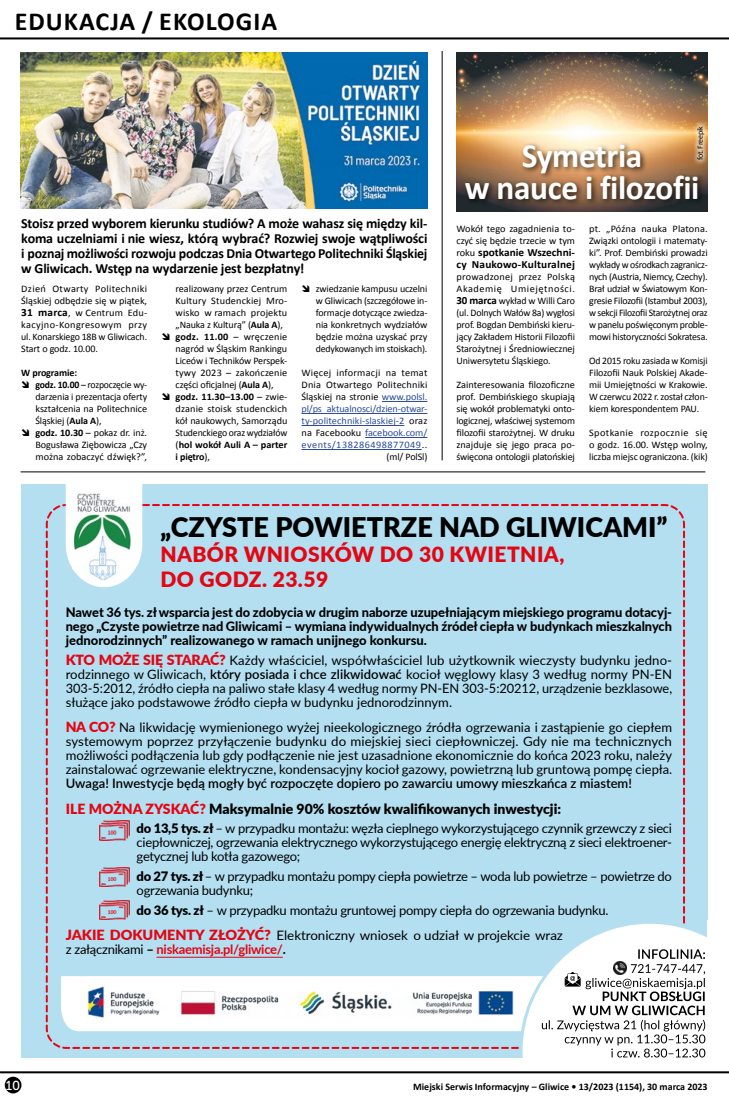
<style>
.page{position:relative;width:729px;height:1098px;background:#fff}
.page>*{position:absolute;margin:0;border:0;box-sizing:border-box;transform-origin:0 0}
.t1{font:700 34px/32px "Calibri";letter-spacing:-.01em;color:#fff;text-align:center}
.t2{font:900 27px "Lato";color:#000}
.t3{font:700 26px "Calibri";letter-spacing:.04em;color:#000}
.t4{font:900 21px/25px "Lato";letter-spacing:.02em;color:#e30613}
.t5{font:700 14px/15px "Calibri";letter-spacing:-.015em;color:#000;text-align:justify}
.t6{font:900 14px "Lato";color:#000}
.t7{font:13px/14px "Lato";letter-spacing:-.02em;color:#000;text-align:justify}
.t8{font:800 13px/14px "Lato";color:#000;text-align:justify}
.t9{font:600 13px "Lato";color:#000}
.t10{font:700 13px "Lato";letter-spacing:-.02em;color:#e30613}
.t11{font:13px "Museo Sans 500";color:#fff}
.t12{font:700 11px/12px "Calibri";color:#000}
.t13{font:10px/12px "Calibri";letter-spacing:-.01em;color:#000;text-align:justify}
.t14{font:10px/12px "Calibri";letter-spacing:.005em;color:#2a4b9b;text-align:right}
.t15{font:700 10px "Calibri";color:#000}
.t16{font:8px "Calibri";letter-spacing:-.03em;color:#000}
.s1{font-weight:700;font-size:11px}
.s2{font-weight:700}
.s3{color:#000}
.s4{font-weight:400;font-size:10px}
.s5{font-weight:900;font-size:14px;color:#e30613}
.s6{font-weight:600}
.s7{color:#e30613}
.s8{font-weight:900}
.s9{font-weight:400;color:#000}
</style>
<div class="page">
<hr style="left:0;top:1070px;width:729px;height:2px;background:#000">
<div style="left:5px;top:1076px;width:16px;height:16px;background:#000;border-radius:50%"></div>
<hr style="left:0;top:37px;width:729px;height:2px;background:#000">
<div style="left:21px;top:484px;width:686px;height:573px;background:#b3dff1"></div>
<hr style="left:441px;top:51px;width:1px;height:409px;background:#000">
<svg style="left:45px;top:484px;width:663px;height:574px"></svg>
<hr style="left:21px;top:471px;width:684px;height:1px;background:#000">
<img style="left:456px;top:52px;width:251px;height:159px">
<div style="left:462px;top:141px;width:243px;height:66px;background:#000;opacity:.75"></div>
<div style="left:691px;top:120px;width:19px;height:46px;background:#fff;opacity:.75"></div>
<hr style="left:382px;top:401px;width:45px;height:1px;background:#2a4b9b">
<hr style="left:301px;top:413px;width:126px;height:1px;background:#2a4b9b">
<hr style="left:301px;top:425px;width:103px;height:1px;background:#2a4b9b">
<hr style="left:365px;top:437px;width:62px;height:1px;background:#2a4b9b">
<hr style="left:301px;top:449px;width:120px;height:1px;background:#2a4b9b">
<img style="left:21px;top:52px;width:406px;height:156px">
<h3 class="t3" style="left:15px;top:5px;width:264px">EDUKACJA / EKOLOGIA</h3>
<p class="t5" style="left:21px;top:216px;width:407px">Stoisz przed wyborem kierunku studiów? A może wahasz się między kil&shy;koma uczelniami i nie wiesz, którą wybrać? Rozwiej swoje wątpliwości i poznaj możliwości rozwoju podczas Dnia Otwartego Politechniki Śląskiej w Gliwicach. Wstęp na wydarzenie jest bezpłatny!</p>
<p class="t13" style="left:21px;top:283px;width:127px">Dzień Otwarty Politechniki Śląskiej odbędzie się w piątek, <span class="s1">31 marca</span>, w Centrum Edu&shy;kacyjno-Kongresowym przy ul. Konarskiego 18B w Gliwicach.<br>Start o godz. 10.00.</p>
<p class="t13" style="left:35px;top:367px;width:113px;text-align:left;text-indent:-14px"><span class="s2">W programie:<br>godz. 10.00</span> – rozpoczęcie wy&shy;darzenia i prezentacja oferty kształcenia na Politechnice<br>Śląskiej (<span class="s2">Aula A</span>),<br><span class="s2">godz. 10.30</span> – pokaz dr. inż.<br>Bogusława Ziębowicza „Czy można zobaczyć dźwięk?”,</p>
<p class="t13" style="left:175px;top:283px;width:113px;text-align:left">realizowany przez Centrum<br>Kultury Studenckiej Mro&shy;wisko w ramach projektu „Nauka z Kulturą” (<span class="s2">Aula A</span>), <span class="s2">godz. 11.00</span> – wręczenie nagród w Śląskim Rankingu<br>Liceów i Techników Perspek&shy;tywy 2023 – zakończenie części oficjalnej (<span class="s2">Aula A</span>), <span class="s2">godz. 11.30–13.00</span> – zwie&shy;dzanie stoisk studenckich kół naukowych, Samorządu<br>Studenckiego oraz wydziałów (<span class="s2">hol wokół Auli A – parter i piętro</span>),</p>
<p class="t13" style="left:315px;top:283px;width:113px">zwiedzanie kampusu uczelni w Gliwicach (szczegółowe in&shy;formacje dotyczące zwiedza&shy;nia konkretnych wydziałów będzie można uzyskać przy dedykowanych im stoiskach).</p>
<p class="t14" style="left:301px;top:367px;width:127px"><span class="s3">Więcej informacji na temat<br>Dnia Otwartego Politechniki<br>Śląskiej na stronie</span> www.polsl. pl/ps_aktualnosci/dzien-otwar&shy;ty-politechniki-slaskiej-2 <span class="s3">oraz na Facebooku</span> facebook.com/ events/138286498877049<span class="s3">.. (ml/ PolSl)</span></p>
<p class="t16" style="left:695px;top:160px;width:36px;rotate:-90deg">fot. Freepik</p>
<h1 class="t1" style="left:464px;top:140px;width:236px">Symetria<br>w nauce i filozofii</h1>
<p class="t13" style="left:456px;top:223px;width:120px">Wokół tego zagadnienia to&shy;czyć się będzie trzecie w tym</p>
<p class="t12" style="left:456px;top:246px;width:120px"><span class="s4">roku</span> spotkanie Wszechni&shy;cy Naukowo-Kulturalnej</p>
<p class="t13" style="left:456px;top:271px;width:120px">prowadzonej przez Polską Akademię Umiejętności.<br><span class="s1">30 marca</span> wykład w Willi Caro (ul. Dolnych Wałów 8a) wygłosi prof. Bogdan Dembiński kieru&shy;jący Zakładem Historii Filozofii Starożytnej i Średniowiecznej Uniwersytetu Śląskiego.</p>
<p class="t13" style="left:456px;top:379px;width:120px">Zainteresowania filozoficzne prof. Dembińskiego skupiają się wokół problematyki onto&shy;logicznej, właściwej systemom filozofii starożytnej. W druku znajduje się jego praca po&shy;święcona ontologii platońskiej</p>
<p class="t13" style="left:589px;top:223px;width:120px">pt. „Późna nauka Platona.<br>Związki ontologii i matematy&shy;ki”. Prof. Dembiński prowadzi wykłady w ośrodkach zagranicz&shy;nych (Austria, Niemcy, Czechy).<br>Brał udział w Światowym Kon&shy;gresie Filozofii (Istambuł 2003), w sekcji Filozofii Starożytnej oraz w panelu poświęconym proble&shy;mowi historyczności Sokratesa.</p>
<p class="t13" style="left:589px;top:355px;width:120px">Od 2015 roku zasiada w Komisji Filozofii Nauk Polskiej Akade&shy;mii Umiejętności w Krakowie.<br>W czerwcu 2022 r. został człon&shy;kiem korespondentem PAU.</p>
<p class="t13" style="left:589px;top:427px;width:120px">Spotkanie rozpocznie się o godz. 16.00. Wstęp wolny, liczba miejsc ograniczona. (kik)</p>
<h2 class="t2" style="left:160px;top:507px;width:508px">„CZYSTE POWIETRZE NAD GLIWICAMI”</h2>
<h3 class="t4" style="left:160px;top:541px;width:405px">NABÓR WNIOSKÓW DO 30 KWIETNIA,<br>DO GODZ. 23.59</h3>
<p class="t8" style="left:66px;top:604px;width:607px">Nawet 36 tys. zł wsparcia jest do zdobycia w drugim naborze uzupełniającym miejskiego programu dotacyj&shy;nego „Czyste powietrze nad Gliwicami – wymiana indywidualnych źródeł ciepła w budynkach mieszkalnych jednorodzinnych” realizowanego w ramach unijnego konkursu.</p>
<p class="t7" style="left:66px;top:652px;width:608px"><span class="s5">KTO MOŻE SIĘ STARAĆ?</span> Każdy właściciel, współwłaściciel lub użytkownik wieczysty budynku jedno&shy;rodzinnego w Gliwicach, <span class="s6">który posiada i chce zlikwidować</span> kocioł węglowy klasy 3 według normy PN-EN 303-5:2012, źródło ciepła na paliwo stałe klasy 4 według normy PN-EN 303-5:20212, urządzenie bezklasowe, służące jako podstawowe źródło ciepła w budynku jednorodzinnym.</p>
<p class="t7" style="left:66px;top:719px;width:608px"><span class="s5">NA CO?</span> Na likwidację wymienionego wyżej nieekologicznego źródła ogrzewania i zastąpienie go ciepłem systemowym poprzez przyłączenie budynku do miejskiej sieci ciepłowniczej. Gdy nie ma technicznych możliwości podłączenia lub gdy podłączenie nie jest uzasadnione ekonomicznie do końca 2023 roku, należy zainstalować ogrzewanie elektryczne, kondensacyjny kocioł gazowy, powietrzną lub gruntową pompę ciepła.</p>
<h3 class="t9" style="left:66px;top:774px;width:567px">Uwaga! Inwestycje będą mogły być rozpoczęte dopiero po zawarciu umowy mieszkańca z miastem!</h3>
<h3 class="t6" style="left:66px;top:797px;width:497px"><span class="s7">ILE MOŻNA ZYSKAĆ?</span> Maksymalnie 90% kosztów kwalifikowanych inwestycji:</h3>
<h3 class="t7" style="left:137px;top:820px;width:537px"><span class="s8">do 13,5 tys. zł</span> – w przypadku montażu: węzła cieplnego wykorzystującego czynnik grzewczy z sieci ciepłowniczej, ogrzewania elektrycznego wykorzystującego energię elektryczną z sieci elektroener&shy;getycznej lub kotła gazowego;</h3>
<h3 class="t7" style="left:137px;top:868px;width:536px"><span class="s8">do 27 tys. zł</span> – w przypadku montażu pompy ciepła powietrze – woda lub powietrze – powietrze do ogrzewania budynku;</h3>
<h3 class="t7" style="left:66px;top:896px;width:544px;line-height:25.3px;text-indent:71px"><span class="s8">do 36 tys. zł</span> – w przypadku montażu gruntowej pompy ciepła do ogrzewania budynku.<br><span class="s5">JAKIE DOKUMENTY ZŁOŻYĆ?</span> Elektroniczny wniosek o udział w projekcie wraz</h3>
<h3 class="t10" style="left:66px;top:939px;width:221px"><span class="s9">z załącznikami</span> <span class="s3">–</span> niskaemisja.pl/gliwice/<span class="s3">.</span></h3>
<h3 class="t11" style="left:6px;top:1077px;width:16px">10</h3>
<p class="t15" style="left:413px;top:1079px;width:296px">Miejski Serwis Informacyjny – Gliwice • 13/2023 (1154), 30 marca 2023</p>
</div>
